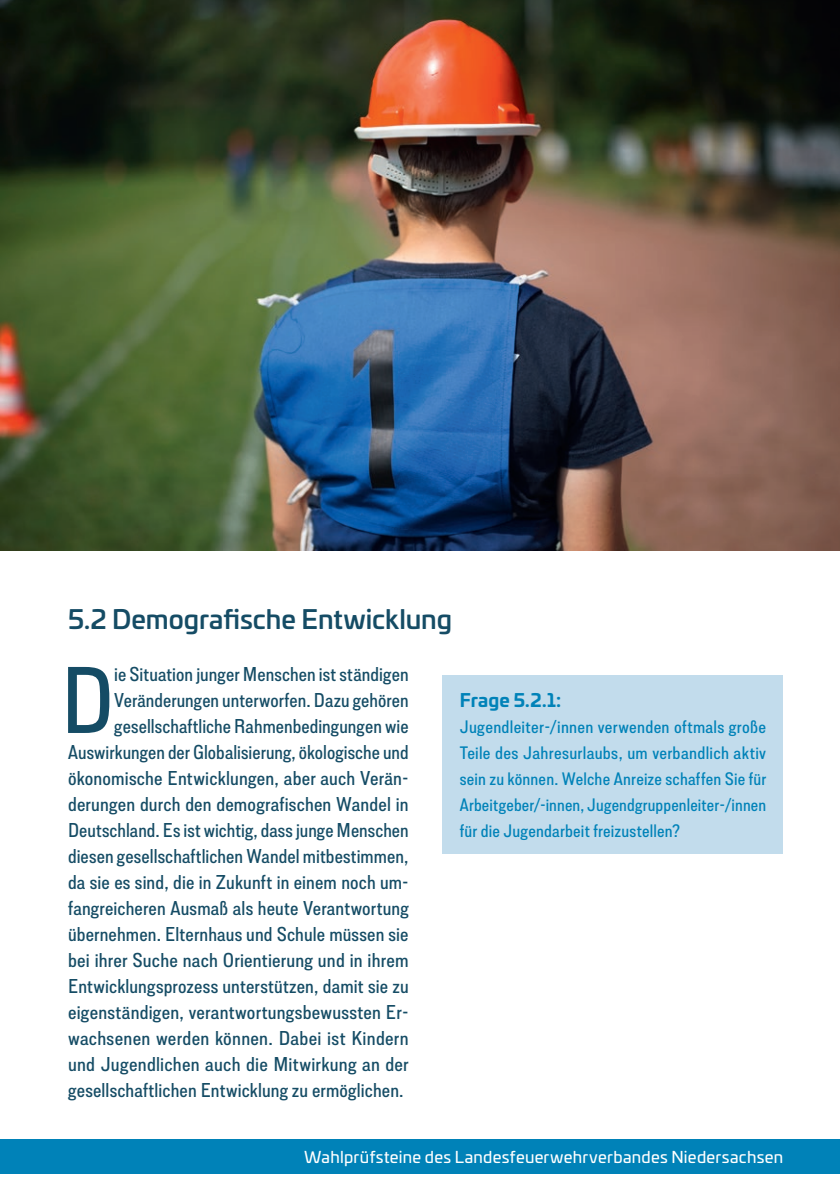
<style>
.page{position:relative;width:840px;height:1191px;background:#fff}
.page>*{position:absolute;margin:0;border:0;box-sizing:border-box;transform-origin:0 0}
.t1{font:500 94.2px "Lorimer No 2";color:#154c65}
.t2{font:500 26px "Univia Pro";letter-spacing:-.005em;color:#154c65}
.t3{font:500 20px/26px "Lorimer No 2";letter-spacing:.01em;color:#154c65;text-align:right}
.t4{font:500 18px/26px "Lorimer No 2";letter-spacing:.01em;color:#0082b8;text-align:justify}
.t5{font:700 18px "Univia Pro";letter-spacing:.01em;color:#0082b8}
.t6{font:16px "Univia Pro";letter-spacing:.015em;color:#fff}
</style>
<div class="page">
<img style="left:0;top:0;width:839px;height:551px">
<div style="left:0;top:1140px;width:839px;height:34px;background:#0082b8"></div>
<div style="left:442px;top:675px;width:340px;height:179px;background:#c2dcec"></div>
<h2 class="t2" style="left:68px;top:599px;width:385px">5.2 Demografische Entwicklung</h2>
<p class="t3" style="left:68px;top:660px;width:342px">ie Situation junger Menschen ist ständigen Veränderungen unterworfen. Dazu gehören gesellschaftliche Rahmenbedingungen wie Auswirkungen der Globalisierung, ökologische und ökonomische Entwicklungen, aber auch Verän&shy;derungen durch den demografischen Wandel in Deutschland. Es ist wichtig, dass junge Menschen diesen gesellschaftlichen Wandel mitbestimmen, da sie es sind, die in Zukunft in einem noch um&shy;fangreicheren Ausmaß als heute Verantwortung übernehmen. Elternhaus und Schule müssen sie bei ihrer Suche nach Orientierung und in ihrem Entwicklungsprozess unterstützen, damit sie zu eigenständigen, verantwortungsbewussten Er&shy;wachsenen werden können. Dabei ist Kindern und Jugendlichen auch die Mitwirkung an der gesellschaftlichen Entwicklung zu ermöglichen.</p>
<h1 class="t1" style="left:61px;top:647px;width:55px">D</h1>
<p class="t5" style="left:459px;top:686px;width:103px">Frage 5.2.1:</p>
<p class="t4" style="left:459px;top:713px;width:308px">Jugendleiter-/innen verwenden oftmals große Teile des Jahresurlaubs, um verbandlich aktiv sein zu können. Welche Anreize schaffen Sie für Arbeitgeber/-innen, Jugendgruppenleiter-/innen für die Jugendarbeit freizustellen?</p>
<p class="t6" style="left:304px;top:1145px;width:480px">Wahlprüfsteine des Landesfeuerwehrverbandes Niedersachsen</p>
</div>
